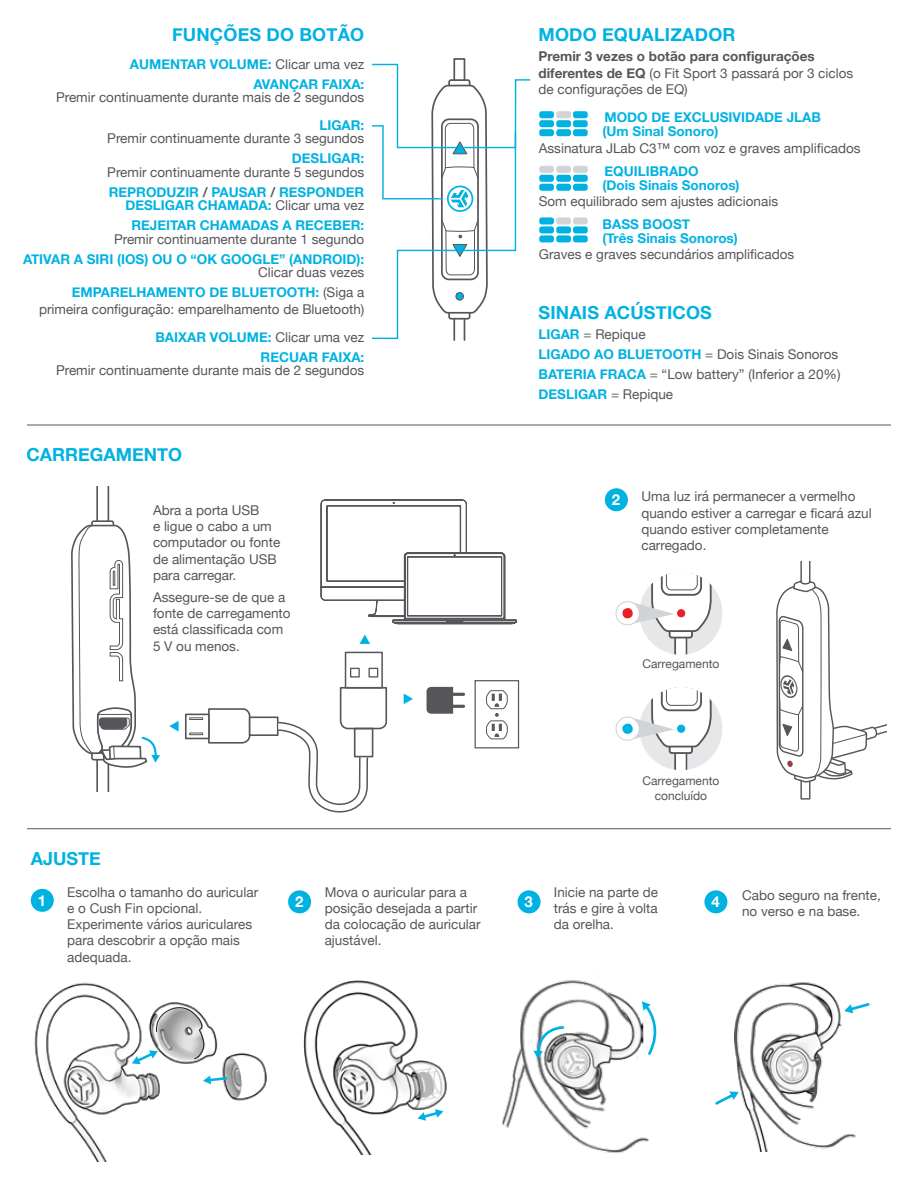
<style>
.page{position:relative;width:918px;height:1188px;background:#fff}
.page>*{position:absolute;margin:0;border:0;box-sizing:border-box;transform-origin:0 0}
.t1{font:700 18px "Helvetica Neue";letter-spacing:.01em;color:#00b2e2}
.t2{font:700 15px "Helvetica Neue";color:#fff}
.t3{font:13.5px/16.2px "Helvetica Neue";color:#56565a}
.t4{font:700 13.5px/20.1px "Helvetica Neue";color:#00b2e2;text-align:right}
.t5{font:700 13.5px/16.6px "Helvetica Neue";color:#56565a}
.t6{font:12px/14.4px "Helvetica Neue";color:#56565a;text-align:center}
.s1{font-weight:400;color:#56565a}
.s2{font-weight:700;color:#00b2e2}
.s3{font-weight:700}
.s4{font-weight:400}
</style>
<div class="page">
<hr style="left:27px;top:425px;width:864px;height:1px;background:#56565a">
<div style="left:518px;top:890px;width:23px;height:23px;background:#00b2e2;border-radius:50%"></div>
<div style="left:704px;top:890px;width:23px;height:23px;background:#00b2e2;border-radius:50%"></div>
<div style="left:288px;top:890px;width:23px;height:23px;background:#00b2e2;border-radius:50%"></div>
<div style="left:31px;top:889px;width:23px;height:23px;background:#00b2e2;border-radius:50%"></div>
<svg style="left:169px;top:721px;width:10px;height:11px"></svg>
<svg style="left:359px;top:635px;width:11px;height:9px"></svg>
<svg style="left:404px;top:693px;width:9px;height:11px"></svg>
<svg style="left:776px;top:561px;width:111px;height:239px"></svg>
<svg style="left:71px;top:487px;width:89px;height:304px"></svg>
<div style="left:475px;top:680px;width:44px;height:68px;background:#fff;border:1px solid #56565a"></div>
<svg style="left:486px;top:690px;width:22px;height:50px"></svg>
<svg style="left:427px;top:687px;width:26px;height:27px"></svg>
<hr style="left:446px;top:693px;width:19px;height:3px;background:#56565a;border-radius:2px">
<hr style="left:446px;top:705px;width:19px;height:3px;background:#56565a;border-radius:2px">
<svg style="left:320px;top:499px;width:198px;height:126px"></svg>
<div style="left:407px;top:557px;width:95px;height:59px;border:1px solid #56565a"></div>
<div style="left:185px;top:714px;width:25px;height:25px;background:#fff;border:2px solid #56565a"></div>
<div style="left:345px;top:652px;width:38px;height:37px;border:2px solid #56565a"></div>
<div style="left:249px;top:716px;width:30px;height:20px;background:#fff;border:2px solid #56565a"></div>
<svg style="left:189px;top:708px;width:62px;height:36px"></svg>
<svg style="left:269px;top:686px;width:119px;height:127px"></svg>
<div style="left:368px;top:668px;width:10px;height:10px;border:1px solid #56565a"></div>
<div style="left:350px;top:668px;width:10px;height:10px;border:1px solid #56565a"></div>
<div style="left:639px;top:687px;width:83px;height:83px;background:#e6e7e8;border-radius:50%"></div>
<div style="left:639px;top:572px;width:83px;height:83px;background:#e6e7e8;border-radius:50%"></div>
<div style="left:605px;top:488px;width:23px;height:23px;background:#00b2e2;border-radius:50%"></div>
<hr style="left:27px;top:828px;width:864px;height:1px;background:#56565a">
<svg style="left:615px;top:687px;width:98px;height:83px"></svg>
<svg style="left:615px;top:572px;width:98px;height:83px"></svg>
<img style="left:303px;top:980px;width:144px;height:175px">
<svg style="left:418px;top:1109px;width:26px;height:12px"></svg>
<img style="left:537px;top:970px;width:112px;height:183px">
<img style="left:502px;top:992px;width:142px;height:136px">
<svg style="left:642px;top:1001px;width:15px;height:56px"></svg>
<svg style="left:533px;top:1025px;width:33px;height:34px"></svg>
<img style="left:734px;top:982px;width:122px;height:170px">
<svg style="left:715px;top:1091px;width:24px;height:16px"></svg>
<svg style="left:844px;top:1001px;width:26px;height:12px"></svg>
<img style="left:34px;top:982px;width:233px;height:179px">
<svg style="left:203px;top:1075px;width:27px;height:9px"></svg>
<svg style="left:132px;top:1005px;width:73px;height:59px"></svg>
<svg style="left:372px;top:63px;width:159px;height:277px"></svg>
<div style="left:539px;top:129px;width:15px;height:7px;background:#00b2e2;border-radius:3px"></div>
<div style="left:539px;top:120px;width:15px;height:7px;background:#00b2e2;border-radius:3px"></div>
<div style="left:539px;top:111px;width:15px;height:7px;background:#00b2e2;border-radius:3px"></div>
<div style="left:556px;top:129px;width:15px;height:7px;background:#00b2e2;border-radius:3px"></div>
<div style="left:556px;top:120px;width:15px;height:7px;background:#00b2e2;border-radius:3px"></div>
<div style="left:556px;top:111px;width:15px;height:7px;background:#d1d3d4;border-radius:3px"></div>
<div style="left:573px;top:129px;width:15px;height:7px;background:#00b2e2;border-radius:3px"></div>
<div style="left:573px;top:120px;width:15px;height:7px;background:#00b2e2;border-radius:3px"></div>
<div style="left:573px;top:111px;width:15px;height:7px;background:#00b2e2;border-radius:3px"></div>
<div style="left:539px;top:184px;width:15px;height:7px;background:#00b2e2;border-radius:3px"></div>
<div style="left:539px;top:175px;width:15px;height:7px;background:#00b2e2;border-radius:3px"></div>
<div style="left:539px;top:166px;width:15px;height:7px;background:#d1d3d4;border-radius:3px"></div>
<div style="left:556px;top:184px;width:15px;height:7px;background:#00b2e2;border-radius:3px"></div>
<div style="left:556px;top:175px;width:15px;height:7px;background:#00b2e2;border-radius:3px"></div>
<div style="left:556px;top:166px;width:15px;height:7px;background:#d1d3d4;border-radius:3px"></div>
<div style="left:573px;top:184px;width:15px;height:7px;background:#00b2e2;border-radius:3px"></div>
<div style="left:573px;top:175px;width:15px;height:7px;background:#00b2e2;border-radius:3px"></div>
<div style="left:573px;top:166px;width:15px;height:7px;background:#d1d3d4;border-radius:3px"></div>
<div style="left:539px;top:235px;width:15px;height:7px;background:#00b2e2;border-radius:3px"></div>
<div style="left:539px;top:226px;width:15px;height:7px;background:#00b2e2;border-radius:3px"></div>
<div style="left:539px;top:217px;width:15px;height:7px;background:#00b2e2;border-radius:3px"></div>
<div style="left:556px;top:235px;width:15px;height:7px;background:#00b2e2;border-radius:3px"></div>
<div style="left:556px;top:226px;width:15px;height:7px;background:#00b2e2;border-radius:3px"></div>
<div style="left:556px;top:217px;width:15px;height:7px;background:#d1d3d4;border-radius:3px"></div>
<div style="left:573px;top:235px;width:15px;height:7px;background:#00b2e2;border-radius:3px"></div>
<div style="left:573px;top:226px;width:15px;height:7px;background:#00b2e2;border-radius:3px"></div>
<div style="left:573px;top:217px;width:15px;height:7px;background:#d1d3d4;border-radius:3px"></div>
<h1 class="t1" style="left:172px;top:20px;width:194px">FUNÇÕES DO BOTÃO</h1>
<p class="t4" style="left:130px;top:54px;width:236px">AUMENTAR VOLUME: <span class="s1">Clicar uma vez<br></span>AVANÇAR FAIXA:</p>
<p class="t3" style="left:56px;top:90px;width:310px">Premir continuamente durante mais de 2 segundos</p>
<p class="t4" style="left:319px;top:115px;width:46px">LIGAR:</p>
<p class="t3" style="left:107px;top:131px;width:259px">Premir continuamente durante 3 segundos</p>
<p class="t4" style="left:292px;top:149px;width:74px">DESLIGAR:</p>
<p class="t3" style="left:107px;top:163px;width:259px;line-height:20.1px">Premir continuamente durante 5 segundos<br><span class="s2">REPRODUZIR</span> <span class="s3">/</span> <span class="s2">PAUSAR</span> <span class="s3">/</span> <span class="s2">RESPONDER</span></p>
<p class="t4" style="left:125px;top:196px;width:240px;text-align:center">DESLIGAR CHAMADA: <span class="s1">Clicar uma vez<br></span>REJEITAR CHAMADAS A RECEBER:</p>
<p class="t3" style="left:114px;top:232px;width:252px">Premir continuamente durante 1 segundo</p>
<p class="t4" style="left:23px;top:249px;width:343px">ATIVAR A SIRI (IOS) OU O “OK GOOGLE” (ANDROID):</p>
<p class="t4" style="left:72px;top:263px;width:294px"><span class="s1">Clicar duas vezes<br></span>EMPARELHAMENTO DE BLUETOOTH: <span class="s1">(Siga a</span></p>
<p class="t3" style="left:39px;top:301px;width:327px">primeira configuração: emparelhamento de Bluetooth)</p>
<p class="t4" style="left:155px;top:327px;width:210px">BAIXAR VOLUME: <span class="s1">Clicar uma vez<br></span>RECUAR FAIXA:</p>
<p class="t3" style="left:56px;top:363px;width:310px">Premir continuamente durante mais de 2 segundos</p>
<h1 class="t1" style="left:27px;top:440px;width:157px">CARREGAMENTO</h1>
<p class="t3" style="left:153px;top:503px;width:129px">Abra a porta USB<br>e ligue o cabo a um computador ou fonte de alimentação USB para carregar.</p>
<p class="t3" style="left:153px;top:590px;width:139px">Assegure-se de que a fonte de carregamento está classificada com<br>5 V ou menos.</p>
<h1 class="t1" style="left:539px;top:20px;width:199px">MODO EQUALIZADOR</h1>
<p class="t5" style="left:539px;top:48px;width:316px">Premir 3 vezes o botão para configurações diferentes de EQ <span class="s4">(o Fit Sport 3 passará por 3 ciclos de configurações de EQ)</span></p>
<p class="t4" style="left:603px;top:111px;width:220px;line-height:14px;text-align:left">MODO DE EXCLUSIVIDADE JLAB (Um Sinal Sonoro)</p>
<p class="t3" style="left:539px;top:141px;width:323px">Assinatura JLab C3™ com voz e graves amplificados</p>
<p class="t4" style="left:603px;top:164px;width:138px;line-height:14px;text-align:left">EQUILIBRADO<br>(Dois Sinais Sonoros)</p>
<p class="t3" style="left:539px;top:194px;width:241px">Som equilibrado sem ajustes adicionais</p>
<p class="t4" style="left:603px;top:217px;width:137px;line-height:14px;text-align:left">BASS BOOST<br>(Três Sinais Sonoros)</p>
<p class="t3" style="left:539px;top:247px;width:257px">Graves e graves secundários amplificados</p>
<h1 class="t1" style="left:539px;top:298px;width:175px">SINAIS ACÚSTICOS</h1>
<p class="t3" style="left:539px;top:325px;width:304px;line-height:20px"><span class="s2">LIGAR</span> = Repique<br><span class="s2">LIGADO AO BLUETOOTH</span> = Dois Sinais Sonoros<br><span class="s2">BATERIA FRACA</span> = “Low battery” (Inferior a 20%)<br><span class="s2">DESLIGAR</span> = Repique</p>
<p class="t2" style="left:612px;top:488px;width:10px">2</p>
<p class="t3" style="left:641px;top:489px;width:232px">Uma luz irá permanecer a vermelho quando estiver a carregar e ficará azul quando estiver completamente carregado.</p>
<p class="t6" style="left:642px;top:657px;width:78px">Carregamento</p>
<p class="t6" style="left:642px;top:775px;width:78px">Carregamento concluído</p>
<h1 class="t1" style="left:31px;top:844px;width:72px">AJUSTE</h1>
<p class="t2" style="left:38px;top:889px;width:10px">1</p>
<p class="t2" style="left:295px;top:890px;width:10px">2</p>
<p class="t2" style="left:524px;top:890px;width:10px">3</p>
<p class="t2" style="left:711px;top:890px;width:10px">4</p>
<p class="t3" style="left:67px;top:885px;width:193px">Escolha o tamanho do auricular e o Cush Fin opcional.<br>Experimente vários auriculares para descobrir a opção mais adequada.</p>
<p class="t3" style="left:325px;top:885px;width:158px">Mova o auricular para a posição desejada a partir da colocação de auricular ajustável.</p>
<p class="t3" style="left:554px;top:885px;width:106px;text-align:justify">Inicie na parte de trás e gire à volta da orelha.</p>
<p class="t3" style="left:742px;top:888px;width:140px">Cabo seguro na frente, no verso e na base.</p>
</div>
